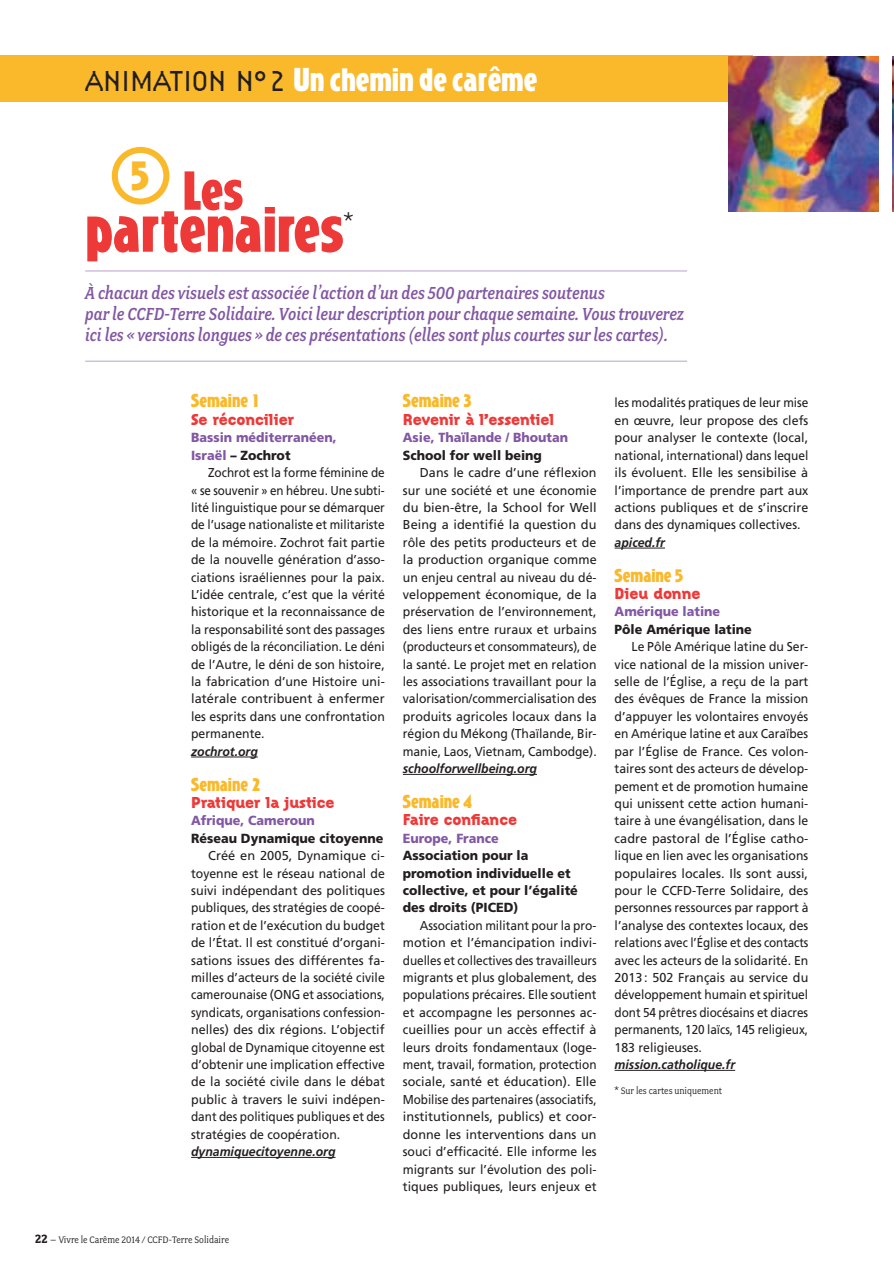
<style>
.page{position:relative;width:894px;height:1266px;background:#fff}
.page>*{position:absolute;margin:0;border:0;box-sizing:border-box;transform-origin:0 0}
.t1{font:64.65px "Chapell";color:#ed3938}
.t2{font:54.75px "Chapell";color:#ed3938}
.t3{font:42.3px "Chapell";color:#fab92b}
.t4{font:33px "Chapell";color:#fff}
.t5{font:22.5px "Fairplex Narrow OT";color:#231f20}
.t6{font:italic 19.5px/21px "Fairplex Narrow OT Med";color:#8257a3;scale:.95 1}
.t7{font:18.75px "Chapell";color:#fab92b}
.t8{font:800 16.5px "Citizen CCFD";color:#ed3938}
.t9{font:900 13.2px/17.4px "Frutiger";color:#231f20;scale:.95 1}
.t10{font:900 13.2px/17.4px "Frutiger";color:#8257a3;scale:.95 1}
.t11{font:12.9px/17.4px "Frutiger";color:#231f20;text-align:justify}
.t12{font:12.9px/17.4px "Frutiger";color:#231f20;text-align:justify;scale:.92 1}
.t13{font:12.9px/17.4px "Frutiger";color:#231f20;text-align:justify;scale:.95 1}
.t14{font:12.9px/17.4px "Frutiger";color:#231f20;text-align:justify;scale:.93 1}
.t15{font:italic 700 12.9px "Frutiger";color:#231f20;scale:.95 1}
.t16{font:10.5px "Fairplex Narrow OT";color:#231f20}
.s1{font-family:"Citizen CCFD";font-weight:300;font-size:30px;color:#231f20}
.s2{color:#231f20}
.s3{font-weight:700;font-size:13.5px}
</style>
<div class="page">
<hr style="left:191px;top:756px;width:67px;height:1px;background:#231f20">
<hr style="left:191px;top:1156px;width:144px;height:1px;background:#231f20">
<hr style="left:403px;top:774px;width:134px;height:1px;background:#231f20">
<hr style="left:614px;top:547px;width:51px;height:1px;background:#231f20">
<hr style="left:614px;top:1069px;width:121px;height:1px;background:#231f20">
<hr style="left:85px;top:270px;width:602px;height:2px;background:#cec1de">
<hr style="left:85px;top:360px;width:602px;height:2px;background:#cec1de">
<div style="left:112px;top:147px;width:57px;height:57px;border:6px solid #fab92b;border-radius:50%"></div>
<div style="left:0;top:55px;width:753px;height:47px;background:#fab92b"></div>
<img style="left:728px;top:56px;width:150px;height:155px">
<img style="left:892px;top:56px;width:2px;height:155px">
<h3 class="t4" style="left:85px;top:60px;width:453px"><span class="s1">ANIMATION N° 2</span> Un chemin de carême</h3>
<h3 class="t3" style="left:130px;top:150px;width:23px">5</h3>
<h2 class="t2" style="left:183px;top:158px;width:62px">Les</h2>
<h1 class="t1" style="left:85px;top:191px;width:260px">partenaires</h1>
<h3 class="t5" style="left:344px;top:209px;width:11px">*</h3>
<p class="t6" style="left:85px;top:283px;width:632px">À chacun des visuels est associée l’action d’un des 500 partenaires soutenus<br>par le CCFD-Terre Solidaire. Voici leur description pour chaque semaine. Vous trouverez ici les « versions longues » de ces présentations (elles sont plus courtes sur les cartes).</p>
<h3 class="t7" style="left:191px;top:390px;width:71px">Semaine 1</h3>
<p class="t8" style="left:191px;top:409px;width:105px">se réconcilier</p>
<p class="t10" style="left:191px;top:429px;width:155px">Bassin méditerranéen,<br>Israël <span class="s2">– Zochrot</span></p>
<p class="t12" style="left:191px;top:464px;width:212px;text-indent:17px">Zochrot est la forme féminine de « se souvenir » en hébreu. Une subti&shy;lité linguistique pour se démarquer de l’usage nationaliste et militariste de la mémoire. Zochrot fait partie de la nouvelle génération d’asso&shy;ciations israéliennes pour la paix.<br>L’idée centrale, c’est que la vérité historique et la reconnaissance de la responsabilité sont des passages obligés de la réconciliation. Le déni de l’Autre, le déni de son histoire, la fabrication d’une Histoire uni&shy;latérale contribuent à enfermer les esprits dans une confrontation permanente.</p>
<p class="t15" style="left:191px;top:743px;width:72px">zochrot.org</p>
<h3 class="t7" style="left:191px;top:772px;width:71px">Semaine 2</h3>
<p class="t8" style="left:191px;top:791px;width:145px">pratiquer la justice</p>
<p class="t10" style="left:191px;top:811px;width:132px">Afrique, Cameroun</p>
<p class="t9" style="left:191px;top:829px;width:204px">Réseau Dynamique citoyenne</p>
<p class="t11" style="left:191px;top:846px;width:195px;text-indent:17px">Créé en 2005, Dynamique ci&shy;toyenne est le réseau national de suivi indépendant des politiques publiques, des stratégies de coopé&shy;ration et de l’exécution du budget de l’État. Il est constitué d’organi&shy;sations issues des différentes fa&shy;milles d’acteurs de la société civile camerounaise (ONG et associations, syndicats, organisations confession&shy;nelles) des dix régions. L’objectif global de Dynamique citoyenne est d’obtenir une implication effective de la société civile dans le débat public à travers le suivi indépen&shy;dant des politiques publiques et des stratégies de coopération.</p>
<p class="t15" style="left:191px;top:1143px;width:153px">dynamiquecitoyenne.org</p>
<p class="t16" style="left:35px;top:1233px;width:195px"><span class="s3">22</span> – Vivre le Carême 2014 / CCFD-Terre Solidaire</p>
<h3 class="t7" style="left:403px;top:390px;width:71px">Semaine 3</h3>
<p class="t8" style="left:403px;top:409px;width:153px">revenir à l’essentiel</p>
<p class="t10" style="left:403px;top:429px;width:175px">Asie, Thaïlande / Bhoutan</p>
<p class="t9" style="left:403px;top:446px;width:148px">School for well being</p>
<p class="t11" style="left:403px;top:464px;width:195px;text-indent:17px">Dans le cadre d’une réflexion sur une société et une économie du bien-être, la School for Well Being a identifié la question du rôle des petits producteurs et de la production organique comme un enjeu central au niveau du dé&shy;veloppement économique, de la préservation de l’environnement, des liens entre ruraux et urbains (producteurs et consommateurs), de la santé. Le projet met en relation les associations travaillant pour la valorisation/commercialisation des produits agricoles locaux dans la région du Mékong (Thaïlande, Bir&shy;manie, Laos, Vietnam, Cambodge).</p>
<p class="t15" style="left:403px;top:761px;width:143px">schoolforwellbeing.org</p>
<h3 class="t7" style="left:403px;top:790px;width:71px">Semaine 4</h3>
<p class="t8" style="left:403px;top:809px;width:116px">faire confiance</p>
<p class="t10" style="left:403px;top:829px;width:103px">Europe, France</p>
<p class="t9" style="left:403px;top:846px;width:186px">Association pour la promotion individuelle et collective, et pour l’égalité des droits (PICED)</p>
<p class="t14" style="left:403px;top:916px;width:210px;text-indent:17px">Association militant pour la pro&shy;motion et l’émancipation indivi&shy;duelles et collectives des travailleurs migrants et plus globalement, des populations précaires. Elle soutient et accompagne les personnes ac&shy;cueillies pour un accès effectif à leurs droits fondamentaux (loge&shy;ment, travail, formation, protection sociale, santé et éducation). Elle Mobilise des partenaires (associatifs, institutionnels, publics) et coor&shy;donne les interventions dans un souci d’efficacité. Elle informe les migrants sur l’évolution des poli&shy;tiques publiques, leurs enjeux et</p>
<p class="t12" style="left:614px;top:394px;width:212px">les modalités pratiques de leur mise en œuvre, leur propose des clefs pour analyser le contexte (local, national, international) dans lequel ils évoluent. Elle les sensibilise à l’importance de prendre part aux actions publiques et de s’inscrire dans des dynamiques collectives.</p>
<p class="t15" style="left:614px;top:534px;width:55px">apiced.fr</p>
<h3 class="t7" style="left:614px;top:564px;width:71px">Semaine 5</h3>
<p class="t8" style="left:614px;top:583px;width:87px">dieu donne</p>
<p class="t10" style="left:614px;top:603px;width:113px">Amérique latine</p>
<p class="t9" style="left:614px;top:620px;width:146px">Pôle Amérique latine</p>
<p class="t13" style="left:614px;top:638px;width:205px;text-indent:17px">Le Pôle Amérique latine du Ser&shy;vice national de la mission univer&shy;selle de l’Église, a reçu de la part des évêques de France la mission d’appuyer les volontaires envoyés en Amérique latine et aux Caraïbes par l’Église de France. Ces volon&shy;taires sont des acteurs de dévelop&shy;pement et de promotion humaine qui unissent cette action humani&shy;taire à une évangélisation, dans le cadre pastoral de l’Église catho&shy;lique en lien avec les organisations populaires locales. Ils sont aussi, pour le CCFD-Terre Solidaire, des personnes ressources par rapport à l’analyse des contextes locaux, des relations avec l’Église et des contacts avec les acteurs de la solidarité. En 2013: 502 Français au service du développement humain et spirituel dont 54 prêtres diocésains et diacres permanents, 120 laïcs, 145 religieux, 183 religieuses.</p>
<p class="t15" style="left:614px;top:1056px;width:128px">mission.catholique.fr</p>
<p class="t16" style="left:614px;top:1084px;width:109px">* Sur les cartes uniquement</p>
</div>
